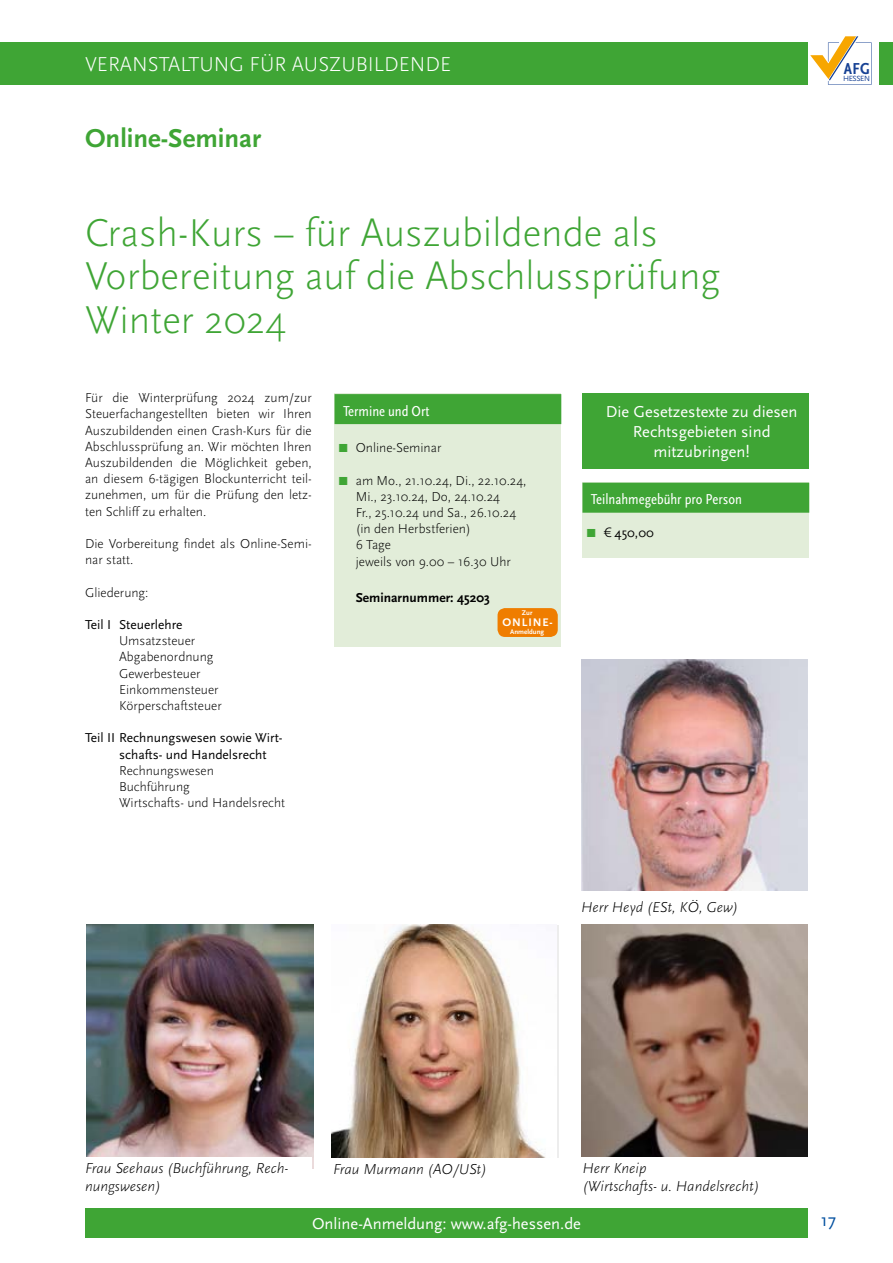
<style>
.page{position:relative;width:893px;height:1263px;background:#fff}
.page>*{position:absolute;margin:0;border:0;box-sizing:border-box;transform-origin:0 0}
.t1{font:300 40.5px/43.5px "Scala Sans";color:#3fa535}
.t2{font:700 27px "Scala Sans";color:#3fa535}
.t3{font:300 21px "Scala Sans";color:#fff}
.t4{font:18px "Scala Sans";color:#004f9f}
.t5{font:700 condensed 16.65px "Scala Sans";color:#164194}
.t6{font:16.5px/19.8px "Scala Sans";color:#fff;text-align:center}
.t7{font:italic 300 15px/18px "Scala Sans";color:#000}
.t8{font:15px "Scala Sans Cond";color:#fff}
.t9{font:300 13.5px/16.2px "Scala Sans";color:#000}
.t10{font:13.5px/16.2px "Scala Sans";color:#000}
.t11{font:700 13.5px "Scala Sans";color:#000}
.t12{font:700 11.55px "Scala Sans";letter-spacing:.08em;color:#fff}
.t13{font:7.8px "Scala Sans";letter-spacing:-.05em;color:#164194}
.t14{font:700 7.05px "Scala Sans";color:#fff}
.s1{font-family:"Frutiger LT Std";font-weight:300}
</style>
<div class="page">
<div style="left:0;top:43px;width:893px;height:42px;background:#3fa535"></div>
<div style="left:808px;top:32px;width:70px;height:64px;background:#fff"></div>
<svg style="left:810px;top:36px;width:62px;height:49px"></svg>
<div style="left:85px;top:1208px;width:723px;height:29px;background:#3fa535"></div>
<div style="left:334px;top:393px;width:227px;height:253px;background:#e2edd9"></div>
<div style="left:334px;top:394px;width:227px;height:30px;background:#3fa535"></div>
<div style="left:582px;top:482px;width:227px;height:76px;background:#e2edd9"></div>
<div style="left:582px;top:483px;width:227px;height:30px;background:#3fa535"></div>
<img style="left:86px;top:925px;width:227px;height:243px">
<img style="left:581px;top:659px;width:227px;height:232px">
<div style="left:582px;top:393px;width:227px;height:76px;background:#3fa535"></div>
<div style="left:85px;top:1157px;width:227px;height:34px;background:#fff"></div>
<img style="left:581px;top:925px;width:227px;height:232px">
<img style="left:332px;top:925px;width:213px;height:232px">
<div style="left:498px;top:608px;width:60px;height:29px;background:#ef7d00;border-radius:8px"></div>
<h3 class="t3" style="left:85px;top:53px;width:367px">VERANSTALTUNG FÜR AUSZUBILDENDE</h3>
<p class="t5" style="left:844px;top:59px;width:28px">AFG</p>
<p class="t13" style="left:843px;top:74px;width:28px">HESSEN</p>
<h2 class="t2" style="left:85px;top:124px;width:178px">Online-Seminar</h2>
<h1 class="t1" style="left:85px;top:211px;width:637px">Crash-Kurs – für Auszubildende als<br>Vorbereitung auf die Abschlussprüfung<br>Winter 2024</h1>
<p class="t9" style="left:85px;top:390px;width:228px;text-align:justify">Für die Winterprüfung 2024 zum/zur Steuerfachangestellten bieten wir Ihren Auszubildenden einen Crash-Kurs für die Abschlussprüfung an. Wir möchten Ihren Auszubildenden die Möglichkeit geben, an diesem 6-tägigen Blockunterricht teil&shy;zunehmen, um für die Prüfung den letz&shy;ten Schliff zu erhalten.</p>
<p class="t9" style="left:85px;top:536px;width:228px">Die Vorbereitung findet als Online-Semi&shy;nar statt.</p>
<p class="t9" style="left:85px;top:584px;width:65px">Gliederung:</p>
<p class="t10" style="left:85px;top:617px;width:99px">Teil I Steuerlehre</p>
<p class="t9" style="left:119px;top:633px;width:104px">Umsatzsteuer<br>Abgabenordnung<br>Gewerbesteuer<br>Einkommensteuer<br>Körperschaftsteuer</p>
<p class="t10" style="left:119px;top:730px;width:165px;text-indent:-34px">Teil II Rechnungswesen sowie Wirt&shy;schafts- und Handelsrecht</p>
<p class="t9" style="left:119px;top:762px;width:168px">Rechnungswesen<br>Buchführung<br>Wirtschafts- und Handelsrecht</p>
<p class="t8" style="left:343px;top:403px;width:88px">Termine und Ort</p>
<p class="t9" style="left:356px;top:440px;width:87px">Online-Seminar</p>
<p class="t9" style="left:356px;top:472px;width:172px">am Mo., 21.10.24, Di., 22.10.24,<br>Mi., 23.10.24, Do, 24.10.24<br>Fr., 25.10.24 und Sa., 26.10.24 (in den Herbstferien)<br>6 Tage<br>jeweils von 9.00 – 16.30 Uhr</p>
<p class="t11" style="left:356px;top:591px;width:136px">Seminarnummer: 45203</p>
<p class="t14" style="left:522px;top:609px;width:12px">Zur</p>
<p class="t12" style="left:502px;top:616px;width:52px">ONLINE-</p>
<p class="t14" style="left:510px;top:628px;width:36px">Anmeldung</p>
<p class="t6" style="left:606px;top:402px;width:193px">Die Gesetzestexte zu diesen<br>Rechtsgebieten sind mitzubringen!</p>
<p class="t8" style="left:591px;top:491px;width:152px">Teilnahmegebühr pro Person</p>
<p class="t10" style="left:604px;top:524px;width:52px"><span class="s1">€</span> 450,00</p>
<p class="t7" style="left:581px;top:899px;width:159px">Herr Heyd (ESt, KÖ, Gew)</p>
<p class="t7" style="left:85px;top:1159px;width:205px">Frau Seehaus (Buchführung, Rech&shy;nungswesen)</p>
<p class="t7" style="left:333px;top:1160px;width:155px">Frau Murmann (AO/USt)</p>
<p class="t7" style="left:583px;top:1159px;width:178px">Herr Kneip<br>(Wirtschafts- u. Handelsrecht)</p>
<p class="t6" style="left:312px;top:1214px;width:270px">Online-Anmeldung: www.afg-hessen.de</p>
<h3 class="t4" style="left:821px;top:1210px;width:17px">17</h3>
</div>
